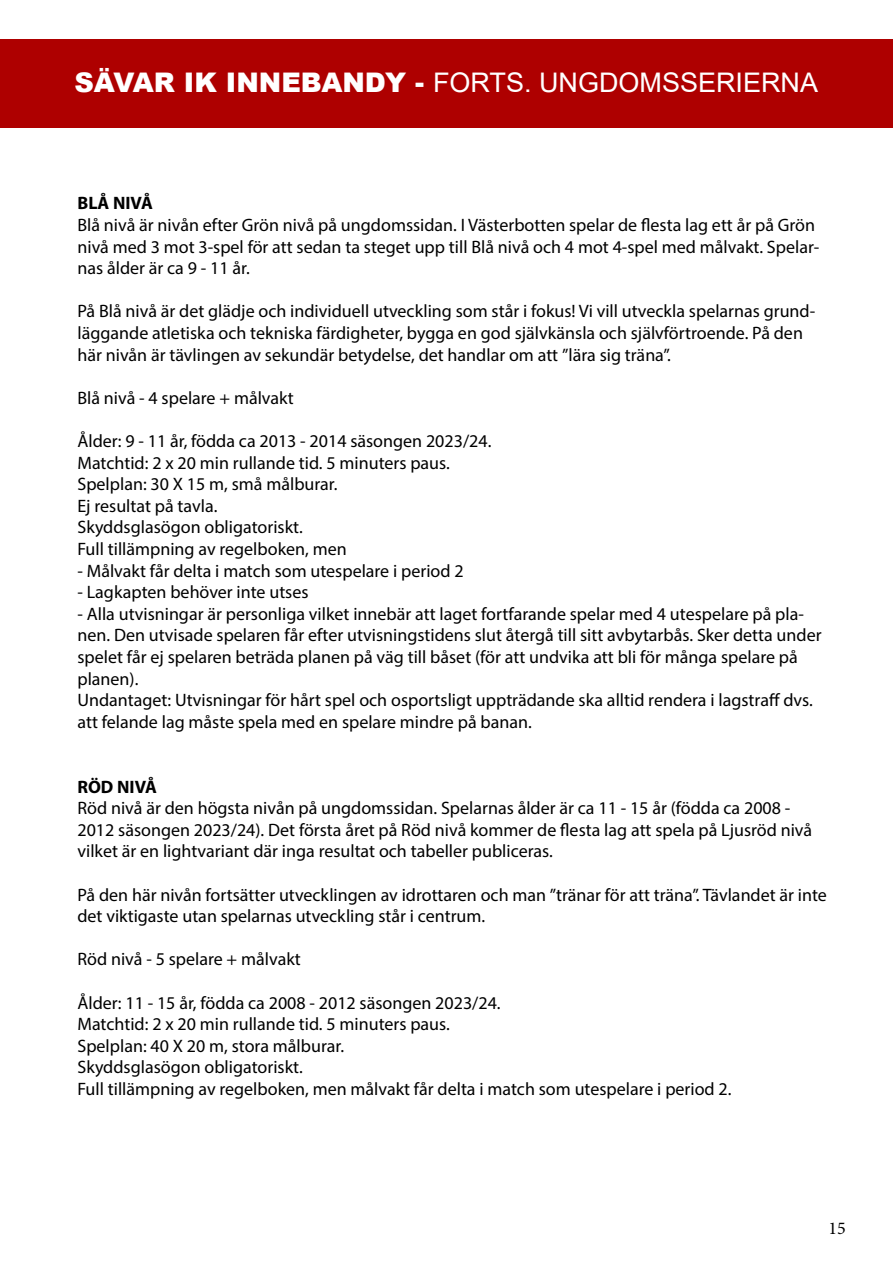
<style>
.page{position:relative;width:893px;height:1263px;background:#fff}
.page>*{position:absolute;margin:0;border:0;box-sizing:border-box;transform-origin:0 0}
.t1{font:27px "Arial";color:#fff}
.t2{font:18px/21.6px "Myriad Pro";color:#000}
.t3{font:700 18px "Myriad Pro";color:#000}
.t4{font:18px "Minion Pro";color:#000}
.s1{font-weight:900}
</style>
<div class="page">
<div style="left:0;top:39px;width:893px;height:89px;background:#ae0000"></div>
<h1 class="t1" style="left:74px;top:64px;width:745px"><span class="s1">SÄVAR IK INNEBANDY -</span> FORTS. UNGDOMSSERIERNA</h1>
<p class="t3" style="left:77px;top:192px;width:77px">BLÅ NIVÅ</p>
<p class="t2" style="left:77px;top:214px;width:743px">Blå nivå är nivån efter Grön nivå på ungdomssidan. I Västerbotten spelar de flesta lag ett år på Grön nivå med 3 mot 3-spel för att sedan ta steget upp till Blå nivå och 4 mot 4-spel med målvakt. Spelar&shy;nas ålder är ca 9 - 11 år.</p>
<p class="t2" style="left:77px;top:300px;width:739px">På Blå nivå är det glädje och individuell utveckling som står i fokus! Vi vill utveckla spelarnas grund&shy;läggande atletiska och tekniska färdigheter, bygga en god självkänsla och självförtroende. På den här nivån är tävlingen av sekundär betydelse, det handlar om att ”lära sig träna”.</p>
<p class="t2" style="left:77px;top:387px;width:218px">Blå nivå - 4 spelare + målvakt</p>
<p class="t2" style="left:77px;top:430px;width:415px">Ålder: 9 - 11 år, födda ca 2013 - 2014 säsongen 2023/24.<br>Matchtid: 2 x 20 min rullande tid. 5 minuters paus.<br>Spelplan: 30 X 15 m, små målburar.<br>Ej resultat på tavla.<br>Skyddsglasögon obligatoriskt.<br>Full tillämpning av regelboken, men</p>
<p class="t2" style="left:77px;top:559px;width:388px">- Målvakt får delta i match som utespelare i period 2</p>
<p class="t2" style="left:77px;top:581px;width:233px">- Lagkapten behöver inte utses</p>
<p class="t2" style="left:77px;top:603px;width:746px">- Alla utvisningar är personliga vilket innebär att laget fortfarande spelar med 4 utespelare på pla&shy;nen. Den utvisade spelaren får efter utvisningstidens slut återgå till sitt avbytarbås. Sker detta under spelet får ej spelaren beträda planen på väg till båset (för att undvika att bli för många spelare på planen).<br>Undantaget: Utvisningar för hårt spel och osportsligt uppträdande ska alltid rendera i lagstraff dvs. att felande lag måste spela med en spelare mindre på banan.</p>
<p class="t3" style="left:77px;top:775px;width:81px">RÖD NIVÅ</p>
<p class="t2" style="left:77px;top:797px;width:736px">Röd nivå är den högsta nivån på ungdomssidan. Spelarnas ålder är ca 11 - 15 år (födda ca 2008 -<br>2012 säsongen 2023/24). Det första året på Röd nivå kommer de flesta lag att spela på Ljusröd nivå vilket är en lightvariant där inga resultat och tabeller publiceras.</p>
<p class="t2" style="left:77px;top:883px;width:751px">På den här nivån fortsätter utvecklingen av idrottaren och man ”tränar för att träna”. Tävlandet är inte det viktigaste utan spelarnas utveckling står i centrum.</p>
<p class="t2" style="left:77px;top:948px;width:225px">Röd nivå - 5 spelare + målvakt</p>
<p class="t2" style="left:77px;top:991px;width:656px">Ålder: 11 - 15 år, födda ca 2008 - 2012 säsongen 2023/24.<br>Matchtid: 2 x 20 min rullande tid. 5 minuters paus.<br>Spelplan: 40 X 20 m, stora målburar.<br>Skyddsglasögon obligatoriskt.<br>Full tillämpning av regelboken, men målvakt får delta i match som utespelare i period 2.</p>
<p class="t4" style="left:828px;top:1216px;width:19px">15</p>
</div>
